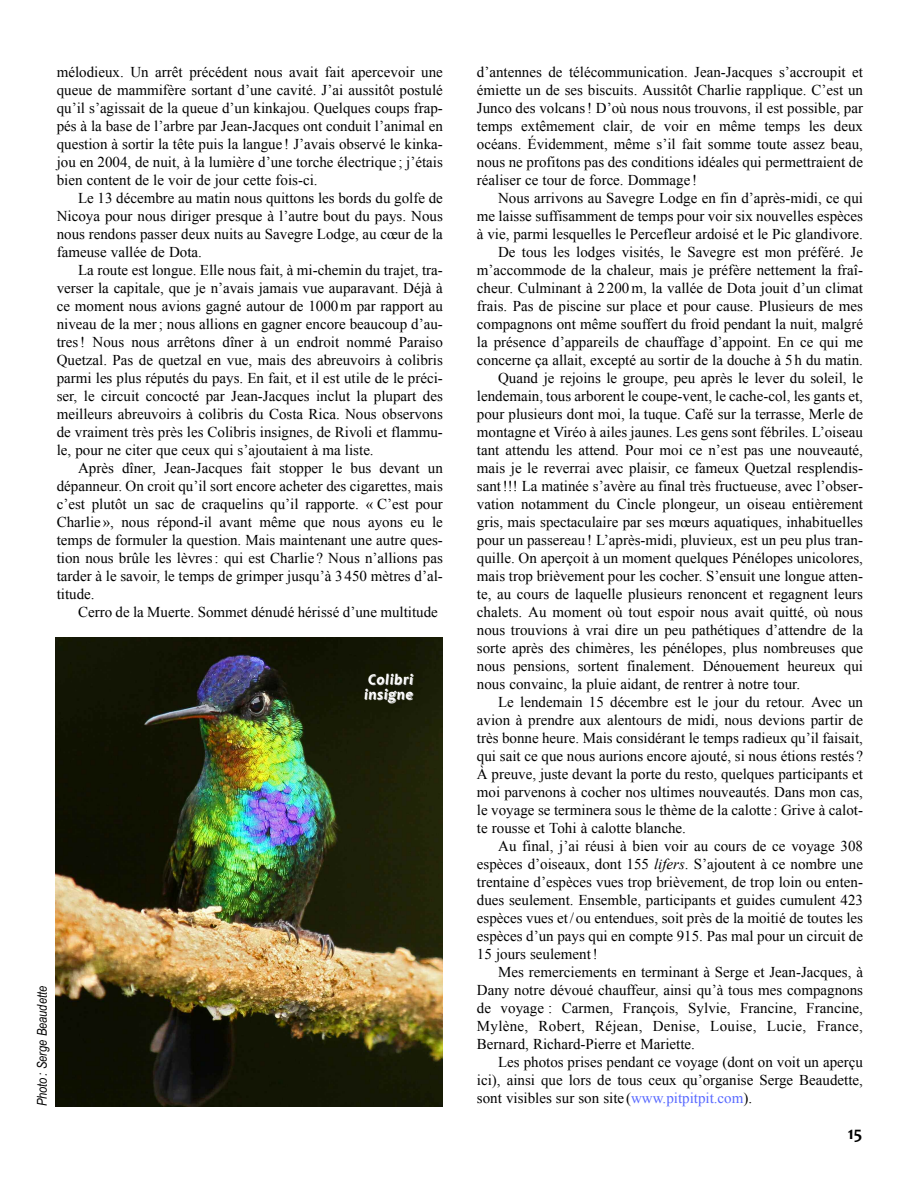
<style>
.page{position:relative;width:918px;height:1188px;background:#fff}
.page>*{position:absolute;margin:0;border:0;box-sizing:border-box;transform-origin:0 0}
.t1{font:700 18px "Candara";color:#000}
.t2{font:15px/18px "Times New Roman";color:#000;text-align:justify}
.t3{font:15px "Times New Roman";letter-spacing:.02em;color:#000}
.t4{font:italic 700 15px/15px "Candara";letter-spacing:.05em;color:#fff}
.t5{font:italic 13.5px "Arial Narrow";color:#000}
.s1{font-style:italic}
.s2{color:#5768ff}
</style>
<div class="page">
<img style="left:55px;top:638px;width:387px;height:468px">
<p class="t2" style="left:57px;top:63px;width:388px">mélodieux. Un arrêt précédent nous avait fait apercevoir une queue de mammifère sortant d’une cavité. J’ai aussitôt postulé qu’il s’agissait de la queue d’un kinkajou. Quelques coups frap&shy;pés à la base de l’arbre par Jean-Jacques ont conduit l’animal en question à sortir la tête puis la langue ! J’avais observé le kinka&shy;jou en 2004, de nuit, à la lumière d’une torche électrique ; j’étais bien content de le voir de jour cette fois-ci.</p>
<p class="t2" style="left:57px;top:189px;width:388px;text-indent:21px">Le 13 décembre au matin nous quittons les bords du golfe de Nicoya pour nous diriger presque à l’autre bout du pays. Nous nous rendons passer deux nuits au Savegre Lodge, au cœur de la fameuse vallée de Dota.</p>
<p class="t2" style="left:57px;top:261px;width:388px;text-indent:21px">La route est longue. Elle nous fait, à mi-chemin du trajet, tra&shy;verser la capitale, que je n’avais jamais vue auparavant. Déjà à ce moment nous avions gagné autour de 1000m par rapport au niveau de la mer; nous allions en gagner encore beaucoup d’au&shy;tres! Nous nous arrêtons dîner à un endroit nommé Paraiso Quetzal. Pas de quetzal en vue, mais des abreuvoirs à colibris parmi les plus réputés du pays. En fait, et il est utile de le préci&shy;ser, le circuit concocté par Jean-Jacques inclut la plupart des meilleurs abreuvoirs à colibris du Costa Rica. Nous observons de vraiment très près les Colibris insignes, de Rivoli et flammu&shy;le, pour ne citer que ceux qui s’ajoutaient à ma liste.</p>
<p class="t2" style="left:57px;top:459px;width:388px;text-indent:21px">Après dîner, Jean-Jacques fait stopper le bus devant un dépanneur. On croit qu’il sort encore acheter des cigarettes, mais c’est plutôt un sac de craquelins qu’il rapporte. « C’est pour Charlie», nous répond-il avant même que nous ayons eu le temps de formuler la question. Mais maintenant une autre ques&shy;tion nous brûle les lèvres: qui est Charlie ? Nous n’allions pas tarder à le savoir, le temps de grimper jusqu’à 3450 mètres d’al&shy;titude.</p>
<p class="t2" style="left:78px;top:603px;width:361px">Cerro de la Muerte. Sommet dénudé hérissé d’une multitude</p>
<p class="t5" style="left:34px;top:1106px;width:122px;rotate:-90deg">Photo : Serge Beaudette</p>
<p class="t4" style="left:364px;top:672px;width:50px">Colibri insigne</p>
<p class="t2" style="left:477px;top:63px;width:388px">d’antennes de télécommunication. Jean-Jacques s’accroupit et émiette un de ses biscuits. Aussitôt Charlie rapplique. C’est un Junco des volcans! D’où nous nous trouvons, il est possible, par temps extêmement clair, de voir en même temps les deux océans. Évidemment, même s’il fait somme toute assez beau, nous ne profitons pas des conditions idéales qui permettraient de réaliser ce tour de force. Dommage !</p>
<p class="t2" style="left:498px;top:189px;width:366px">Nous arrivons au Savegre Lodge en fin d’après-midi, ce qui</p>
<p class="t2" style="left:477px;top:207px;width:388px">me laisse suffisamment de temps pour voir six nouvelles espèces</p>
<p class="t2" style="left:477px;top:225px;width:388px">à vie, parmi lesquelles le Percefleur ardoisé et le Pic glandivore.</p>
<p class="t2" style="left:498px;top:243px;width:366px">De tous les lodges visités, le Savegre est mon préféré. Je</p>
<p class="t2" style="left:477px;top:261px;width:388px">m’accommode de la chaleur, mais je préfère nettement la fraî-</p>
<p class="t2" style="left:477px;top:279px;width:388px">cheur. Culminant à 2 200m, la vallée de Dota jouit d’un climat</p>
<p class="t2" style="left:477px;top:297px;width:388px">frais. Pas de piscine sur place et pour cause. Plusieurs de mes</p>
<p class="t2" style="left:477px;top:315px;width:388px">compagnons ont même souffert du froid pendant la nuit, malgré</p>
<p class="t2" style="left:477px;top:333px;width:388px">la présence d’appareils de chauffage d’appoint. En ce qui me</p>
<p class="t2" style="left:477px;top:351px;width:388px">concerne ça allait, excepté au sortir de la douche à 5h du matin.</p>
<p class="t2" style="left:498px;top:369px;width:366px">Quand je rejoins le groupe, peu après le lever du soleil, le</p>
<p class="t2" style="left:477px;top:387px;width:388px">lendemain, tous arborent le coupe-vent, le cache-col, les gants et,</p>
<p class="t2" style="left:477px;top:405px;width:388px">pour plusieurs dont moi, la tuque. Café sur la terrasse, Merle de</p>
<p class="t2" style="left:477px;top:423px;width:388px">montagne et Viréo à ailes jaunes. Les gens sont fébriles. L’oiseau</p>
<p class="t2" style="left:477px;top:441px;width:388px">tant attendu les attend. Pour moi ce n’est pas une nouveauté,</p>
<p class="t2" style="left:477px;top:459px;width:388px">mais je le reverrai avec plaisir, ce fameux Quetzal resplendis-</p>
<p class="t2" style="left:477px;top:477px;width:388px">sant!!! La matinée s’avère au final très fructueuse, avec l’obser-</p>
<p class="t2" style="left:477px;top:495px;width:388px">vation notamment du Cincle plongeur, un oiseau entièrement</p>
<p class="t2" style="left:477px;top:513px;width:388px">gris, mais spectaculaire par ses mœurs aquatiques, inhabituelles</p>
<p class="t2" style="left:477px;top:531px;width:388px">pour un passereau! L’après-midi, pluvieux, est un peu plus tran-</p>
<p class="t2" style="left:477px;top:549px;width:388px">quille. On aperçoit à un moment quelques Pénélopes unicolores,</p>
<p class="t2" style="left:477px;top:567px;width:388px">mais trop brièvement pour les cocher. S’ensuit une longue atten-</p>
<p class="t2" style="left:477px;top:585px;width:388px">te, au cours de laquelle plusieurs renoncent et regagnent leurs</p>
<p class="t2" style="left:477px;top:603px;width:388px">chalets. Au moment où tout espoir nous avait quitté, où nous</p>
<p class="t2" style="left:477px;top:621px;width:388px">nous trouvions à vrai dire un peu pathétiques d’attendre de la</p>
<p class="t2" style="left:477px;top:639px;width:388px">sorte après des chimères, les pénélopes, plus nombreuses que</p>
<p class="t2" style="left:477px;top:657px;width:388px">nous pensions, sortent finalement. Dénouement heureux qui</p>
<p class="t2" style="left:477px;top:675px;width:325px">nous convainc, la pluie aidant, de rentrer à notre tour.</p>
<p class="t2" style="left:498px;top:693px;width:366px">Le lendemain 15 décembre est le jour du retour. Avec un</p>
<p class="t2" style="left:477px;top:711px;width:388px">avion à prendre aux alentours de midi, nous devions partir de</p>
<p class="t2" style="left:477px;top:729px;width:388px">très bonne heure. Mais considérant le temps radieux qu’il faisait,</p>
<p class="t2" style="left:477px;top:747px;width:388px">qui sait ce que nous aurions encore ajouté, si nous étions restés ?</p>
<p class="t2" style="left:477px;top:765px;width:388px">À preuve, juste devant la porte du resto, quelques participants et</p>
<p class="t2" style="left:477px;top:783px;width:388px">moi parvenons à cocher nos ultimes nouveautés. Dans mon cas,</p>
<p class="t2" style="left:477px;top:801px;width:388px">le voyage se terminera sous le thème de la calotte : Grive à calot-</p>
<p class="t2" style="left:477px;top:819px;width:211px">te rousse et Tohi à calotte blanche.</p>
<p class="t2" style="left:498px;top:837px;width:366px">Au final, j’ai réusi à bien voir au cours de ce voyage 308</p>
<p class="t2" style="left:477px;top:855px;width:388px">espèces d’oiseaux, dont 155 <span class="s1">lifers</span>. S’ajoutent à ce nombre une</p>
<p class="t2" style="left:477px;top:873px;width:388px">trentaine d’espèces vues trop brièvement, de trop loin ou enten-</p>
<p class="t2" style="left:477px;top:891px;width:388px">dues seulement. Ensemble, participants et guides cumulent 423</p>
<p class="t2" style="left:477px;top:909px;width:388px">espèces vues et/ou entendues, soit près de la moitié de toutes les</p>
<p class="t2" style="left:477px;top:927px;width:388px">espèces d’un pays qui en compte 915. Pas mal pour un circuit de</p>
<p class="t2" style="left:477px;top:945px;width:122px">15 jours seulement!</p>
<p class="t2" style="left:498px;top:963px;width:366px">Mes remerciements en terminant à Serge et Jean-Jacques, à</p>
<p class="t2" style="left:477px;top:981px;width:388px">Dany notre dévoué chauffeur, ainsi qu’à tous mes compagnons</p>
<p class="t2" style="left:477px;top:999px;width:388px">de voyage : Carmen, François, Sylvie, Francine, Francine,</p>
<p class="t3" style="left:477px;top:1017px;width:388px">Mylène, Robert, Réjean, Denise, Louise, Lucie, France,</p>
<p class="t2" style="left:477px;top:1035px;width:220px">Bernard, Richard-Pierre et Mariette.</p>
<p class="t2" style="left:498px;top:1053px;width:366px">Les photos prises pendant ce voyage (dont on voit un aperçu</p>
<p class="t2" style="left:477px;top:1071px;width:388px">ici), ainsi que lors de tous ceux qu’organise Serge Beaudette,</p>
<p class="t2" style="left:477px;top:1089px;width:277px">sont visibles sur son site (<span class="s2">www.pitpitpit.com</span>).</p>
<p class="t1" style="left:848px;top:1122px;width:16px">15</p>
</div>
